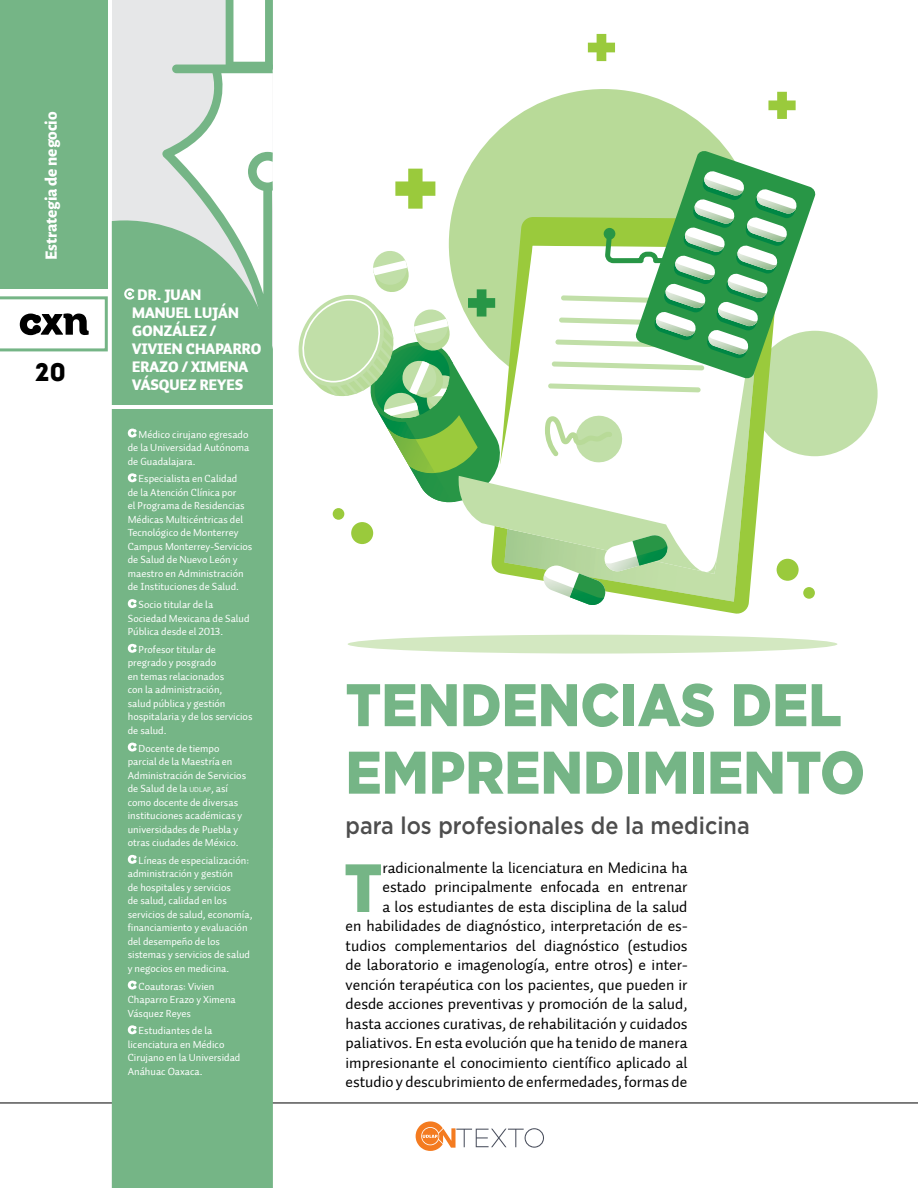
<style>
.page{position:relative;width:918px;height:1188px;background:#fff}
.page>*{position:absolute;margin:0;border:0;box-sizing:border-box;transform-origin:0 0}
.t1{font:68.1px "Intro";color:#75b586}
.t2{font:900 60px/67.5px "Gotham";color:#75b586;scale:.9 1}
.t3{font:25.5px "Intro";color:#000}
.t4{font:500 24px "Gotham";color:#4d4d4d;scale:.9 1}
.t5{font:800 17.25px "Alegreya Sans";color:#fff}
.t6{font:15.75px/19.5px "Auto 1 Regular LF";color:#000;text-align:right}
.t7{font:900 15px/18px "Auto 2";color:#fff}
.t8{font:10.5px/13.5px "Auto 1 Regular LF";color:#fff}
.s1{font-size:7.35px}
</style>
<div class="page">
<hr style="left:0;top:1103px;width:918px;height:1px;background:#000">
<svg style="left:416px;top:1121px;width:128px;height:30px"></svg>
<div style="left:0;top:0;width:108px;height:288px;background:#75b586"></div>
<svg style="left:0;top:296px;width:108px;height:55px"></svg>
<div style="left:113px;top:0;width:160px;height:848px;background:#e6e7e8"></div>
<svg style="left:162px;top:0;width:111px;height:203px"></svg>
<div style="left:112px;top:203px;width:161px;height:985px;background:#75b586"></div>
<svg style="left:124px;top:288px;width:11px;height:12px"></svg>
<hr style="left:109px;top:405px;width:164px;height:3px;background:#fff">
<svg style="left:128px;top:429px;width:9px;height:9px"></svg>
<svg style="left:128px;top:473px;width:9px;height:9px"></svg>
<svg style="left:128px;top:599px;width:9px;height:9px"></svg>
<svg style="left:128px;top:644px;width:9px;height:9px"></svg>
<svg style="left:128px;top:743px;width:9px;height:9px"></svg>
<svg style="left:128px;top:855px;width:9px;height:9px"></svg>
<svg style="left:128px;top:981px;width:9px;height:9px"></svg>
<svg style="left:128px;top:1025px;width:9px;height:9px"></svg>
<svg style="left:481px;top:89px;width:246px;height:61px;fill:#b8da98"></svg>
<div style="left:752px;top:331px;width:126px;height:125px;background:#c1dfa8;border-radius:50%"></div>
<svg style="left:768px;top:92px;width:28px;height:27px"></svg>
<svg style="left:298px;top:150px;width:518px;height:459px"></svg>
<img style="left:708px;top:336px;width:40px;height:18px">
<div style="left:777px;top:559px;width:22px;height:22px;background:#9aca3c;border-radius:50%"></div>
<div style="left:351px;top:522px;width:22px;height:22px;background:#9aca3c;border-radius:50%"></div>
<div style="left:803px;top:587px;width:12px;height:12px;background:#9aca3c;border-radius:50%"></div>
<div style="left:333px;top:508px;width:11px;height:12px;background:#9aca3c;border-radius:50%"></div>
<div style="left:348px;top:635px;width:489px;height:19px;background:#d3e8c1;border-radius:50%"></div>
<svg style="left:588px;top:34px;width:27px;height:27px"></svg>
<h3 class="t5" style="left:38px;top:260px;width:150px;rotate:-90deg">Estrategia de negocio</h3>
<h3 class="t3" style="left:35px;top:356px;width:33px">20</h3>
<h3 class="t7" style="left:132px;top:286px;width:131px;text-indent:5px">DR. JUAN<br>MANUEL LUJÁN<br>GONZÁLEZ /<br>VIVIEN CHAPARRO<br>ERAZO / XIMENA<br>VÁSQUEZ REYES</h3>
<p class="t8" style="left:128px;top:427px;width:123px;text-align:justify;text-indent:11px">Médico cirujano egresado de la Universidad Autónoma de Guadalajara.</p>
<p class="t8" style="left:128px;top:472px;width:126px;text-indent:11px">Especialista en Calidad<br>de la Atención Clínica por<br>el Programa de Residencias<br>Médicas Multicéntricas del<br>Tecnológico de Monterrey<br>Campus Monterrey-Servicios de Salud de Nuevo León y maestro en Administración de Instituciones de Salud.</p>
<p class="t8" style="left:128px;top:598px;width:123px;text-indent:11px">Socio titular de la<br>Sociedad Mexicana de Salud<br>Pública desde el 2013.</p>
<p class="t8" style="left:128px;top:643px;width:126px;text-indent:11px">Profesor titular de pregrado y posgrado<br>en temas relacionados<br>con la administración,<br>salud pública y gestión hospitalaria y de los servicios de salud.</p>
<p class="t8" style="left:128px;top:741px;width:120px;text-indent:11px">Docente de tiempo parcial de la Maestría en<br>Administración de Servicios de Salud de la <span class="s1">udlap</span>, así como docente de diversas instituciones académicas y universidades de Puebla y otras ciudades de México.</p>
<p class="t8" style="left:128px;top:854px;width:126px;text-indent:11px">Líneas de especialización: administración y gestión<br>de hospitales y servicios<br>de salud, calidad en los servicios de salud, economía, financiamiento y evaluación del desempeño de los sistemas y servicios de salud y negocios en medicina.</p>
<p class="t8" style="left:128px;top:979px;width:109px;text-indent:11px">Coautoras: Vivien<br>Chaparro Erazo y Ximena<br>Vásquez Reyes</p>
<p class="t8" style="left:128px;top:1024px;width:114px;text-indent:11px">Estudiantes de la licenciatura en Médico<br>Cirujano en la Universidad<br>Anáhuac Oaxaca.</p>
<h2 class="t2" style="left:346px;top:670px;width:579px">TENDENCIAS DEL<br>EMPRENDIMIENTO</h2>
<h3 class="t4" style="left:346px;top:810px;width:451px">para los profesionales de la medicina</h3>
<p class="t6" style="left:346px;top:858px;width:344px">radicionalmente la licenciatura en Medicina ha estado principalmente enfocada en entrenar<br>a los estudiantes de esta disciplina de la salud<br>en habilidades de diagnóstico, interpretación de es&shy;tudios complementarios del diagnóstico (estudios de laboratorio e imagenología, entre otros) e inter&shy;vención terapéutica con los pacientes, que pueden ir desde acciones preventivas y promoción de la salud, hasta acciones curativas, de rehabilitación y cuidados paliativos. En esta evolución que ha tenido de manera impresionante el conocimiento científico aplicado al estudio y descubrimiento de enfermedades, formas de</p>
<h1 class="t1" style="left:344px;top:847px;width:40px">T</h1>
</div>
